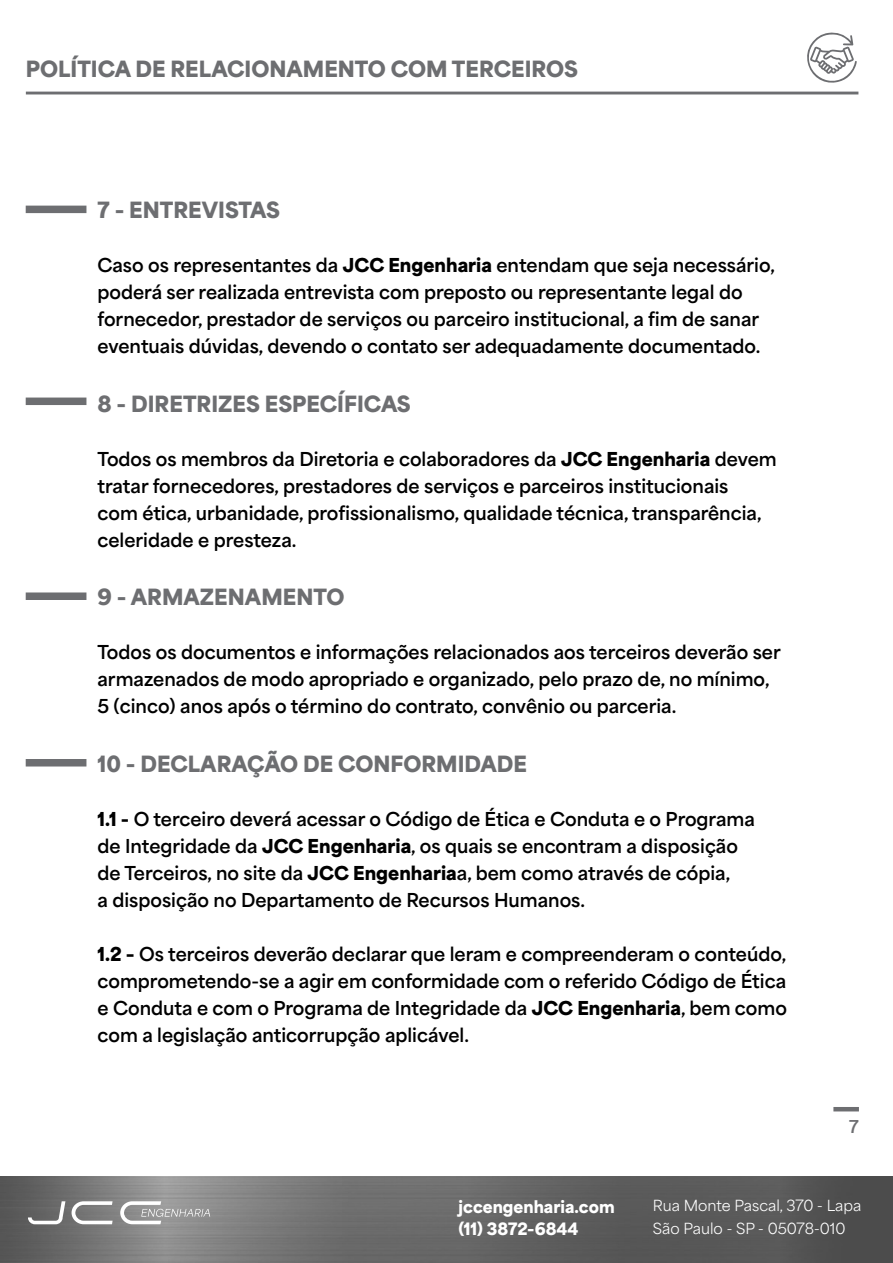
<style>
.page{position:relative;width:893px;height:1263px;background:#fff}
.page>*{position:absolute;margin:0;border:0;box-sizing:border-box;transform-origin:0 0}
.t1{font:900 21px "Area Normal";color:#6d6e71}
.t2{font:700 18px/27px "Area Normal";color:#000}
.t3{font:700 16.5px "Area Normal";color:#6d6e71}
.t4{font:900 16.05px/22.4px "Area Normal";color:#fff}
.t5{font:14.4px/22.4px "Area Normal";color:#fff}
.s1{font-weight:900}
</style>
<div class="page">
<hr style="left:26px;top:92px;width:832px;height:2px;background:#6d6e71">
<img style="left:0;top:1176px;width:893px;height:86px">
<svg style="left:28px;top:1201px;width:37px;height:23px"></svg>
<svg style="left:72px;top:1201px;width:41px;height:23px"></svg>
<svg style="left:120px;top:1201px;width:90px;height:23px;background:#aaa"></svg>
<hr style="left:833px;top:1107px;width:26px;height:4px;background:#6d6e71">
<svg style="left:807px;top:32px;width:50px;height:51px"></svg>
<div style="left:26px;top:206px;width:60px;height:7px;background:#6d6e71"></div>
<div style="left:26px;top:398px;width:60px;height:7px;background:#6d6e71"></div>
<div style="left:26px;top:592px;width:60px;height:8px;background:#6d6e71"></div>
<div style="left:26px;top:759px;width:60px;height:7px;background:#6d6e71"></div>
<p class="t1" style="left:26px;top:50px;width:554px">POLÍTICA DE RELACIONAMENTO COM TERCEIROS</p>
<p class="t1" style="left:98px;top:191px;width:184px">7 - ENTREVISTAS</p>
<p class="t2" style="left:98px;top:250px;width:679px">Caso os representantes da <span class="s1">JCC Engenharia</span> entendam que seja necessário, poderá ser realizada entrevista com preposto ou representante legal do fornecedor, prestador de serviços ou parceiro institucional, a fim de sanar eventuais dúvidas, devendo o contato ser adequadamente documentado.</p>
<p class="t1" style="left:98px;top:384px;width:315px">8 - DIRETRIZES ESPECÍFICAS</p>
<p class="t2" style="left:98px;top:443px;width:681px">Todos os membros da Diretoria e colaboradores da <span class="s1">JCC Engenharia</span> devem tratar fornecedores, prestadores de serviços e parceiros institucionais<br>com ética, urbanidade, profissionalismo, qualidade técnica, transparência, celeridade e presteza.</p>
<p class="t1" style="left:98px;top:578px;width:248px">9 - ARMAZENAMENTO</p>
<p class="t2" style="left:98px;top:637px;width:685px">Todos os documentos e informações relacionados aos terceiros deverão ser armazenados de modo apropriado e organizado, pelo prazo de, no mínimo,<br>5 (cinco) anos após o término do contrato, convênio ou parceria.</p>
<p class="t1" style="left:98px;top:744px;width:431px">10 - DECLARAÇÃO DE CONFORMIDADE</p>
<p class="t2" style="left:98px;top:803px;width:659px"><span class="s1">1.1 -</span> O terceiro deverá acessar o Código de Ética e Conduta e o Programa de Integridade da <span class="s1">JCC Engenharia</span>, os quais se encontram a disposição de Terceiros, no site da <span class="s1">JCC Engenharia</span>a, bem como através de cópia,<br>a disposição no Departamento de Recursos Humanos.</p>
<p class="t2" style="left:98px;top:938px;width:691px;text-align:justify"><span class="s1">1.2 –</span> Os terceiros deverão declarar que leram e compreenderam o conteúdo, comprometendo-se a agir em conformidade com o referido Código de Ética e Conduta e com o Programa de Integridade da <span class="s1">JCC Engenharia</span>, bem como com a legislação anticorrupção aplicável.</p>
<p class="t3" style="left:849px;top:1111px;width:11px">7</p>
<p class="t4" style="left:459px;top:1194px;width:158px">jccengenharia.com (11) 3872-6844</p>
<p class="t5" style="left:653px;top:1193px;width:210px">Rua Monte Pascal, 370 - Lapa<br>São Paulo - SP - 05078-010</p>
</div>
